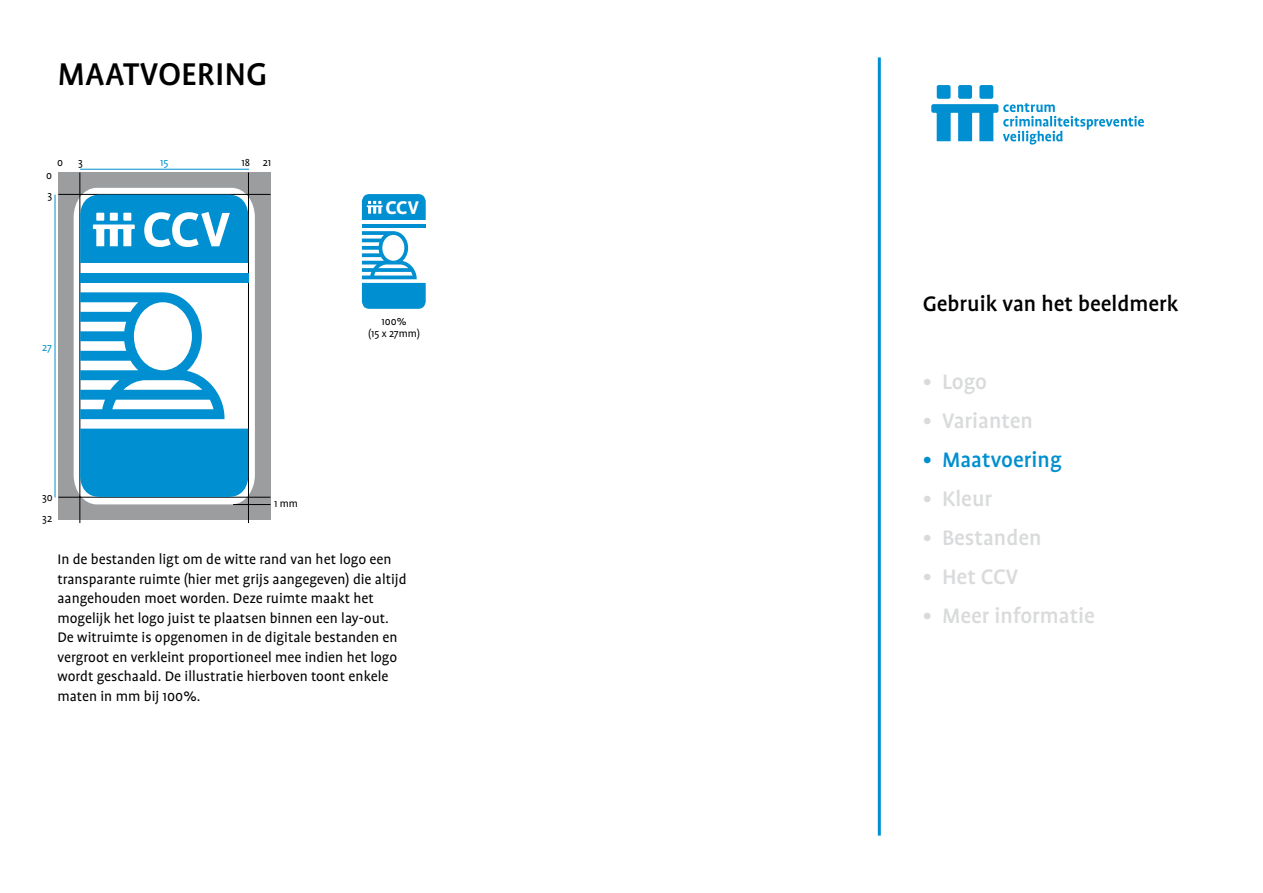
<style>
.page{position:relative;width:1263px;height:893px;background:#fff}
.page>*{position:absolute;margin:0;border:0;box-sizing:border-box;transform-origin:0 0}
.t1{font:700 55.5px "Profile";color:#fff}
.t2{font:500 36px "Profile";color:#000}
.t3{font:500 24px "Profile";color:#d9dadb}
.t4{font:500 24px "Profile";color:#000}
.t5{font:500 24px "Profile";color:#008fd0}
.t6{font:700 21px "Profile";color:#fff}
.t7{font:15.75px/19.5px "Profile";color:#000}
.t8{font:11.55px/12px "Profile";color:#000;text-align:center}
.t9{font:11.55px "Profile";color:#008fd0}
</style>
<div class="page">
<svg style="left:931px;top:85px;width:213px;height:60px"></svg>
<hr style="left:878px;top:57px;width:3px;height:779px;background:#008fd0">
<div style="left:58px;top:172px;width:212px;height:348px;background:#9c9d9f"></div>
<svg style="left:74px;top:188px;width:181px;height:316px;background:#f6f7f7"></svg>
<hr style="left:80px;top:169px;width:169px;height:1px;background:#008fd0">
<hr style="left:55px;top:195px;width:1px;height:303px;background:#008fd0">
<hr style="left:80px;top:172px;width:1px;height:351px;background:#000">
<hr style="left:248px;top:172px;width:1px;height:351px;background:#000">
<hr style="left:58px;top:194px;width:212px;height:1px;background:#000">
<hr style="left:58px;top:497px;width:212px;height:1px;background:#000">
<hr style="left:233px;top:504px;width:37px;height:1px;background:#000">
<div style="left:80px;top:429px;width:168px;height:68px;background:#008fd0"></div>
<svg style="left:80px;top:195px;width:168px;height:68px;background:#1597d3"></svg>
<svg style="left:80px;top:292px;width:144px;height:127px;background:#86c9e7"></svg>
<div style="left:80px;top:273px;width:168px;height:10px;background:#008fd0"></div>
<svg style="left:362px;top:194px;width:64px;height:26px;background:#1698d4"></svg>
<svg style="left:362px;top:231px;width:64px;height:78px"></svg>
<hr style="left:362px;top:224px;width:64px;height:4px;background:#008fd0">
<h2 class="t2" style="left:57px;top:56px;width:20px">maatvoerin</h2>
<h2 class="t2" style="left:246px;top:56px;width:23px">g</h2>
<p class="t8" style="left:241px;top:157px;width:10px">18</p>
<p class="t8" style="left:57px;top:157px;width:7px">0</p>
<p class="t8" style="left:78px;top:157px;width:6px">3</p>
<p class="t9" style="left:160px;top:157px;width:10px">15</p>
<p class="t8" style="left:263px;top:157px;width:10px">21</p>
<p class="t8" style="left:46px;top:169px;width:7px">0</p>
<p class="t8" style="left:47px;top:189px;width:6px">3</p>
<p class="t9" style="left:42px;top:342px;width:11px">27</p>
<p class="t8" style="left:42px;top:491px;width:12px">30</p>
<p class="t8" style="left:42px;top:513px;width:11px">32</p>
<h1 class="t1" style="left:142px;top:199px;width:90px">CCV</h1>
<p class="t8" style="left:274px;top:498px;width:26px">1 mm</p>
<h3 class="t6" style="left:385px;top:196px;width:35px">CCV</h3>
<p class="t8" style="left:368px;top:316px;width:53px">100%<br>(15 x 27mm)</p>
<p class="t7" style="left:57px;top:550px;width:351px">In de bestanden ligt om de witte rand van het logo een transparante ruimte (hier met grijs aangegeven) die altijd aangehouden moet worden. Deze ruimte maakt het mogelijk het logo juist te plaatsen binnen een lay-out.<br>De witruimte is opgenomen in de digitale bestanden en vergroot en verkleint proportioneel mee indien het logo wordt geschaald. De illustratie hierboven toont enkele maten in mm bij 100%.</p>
<h3 class="t4" style="left:923px;top:291px;width:257px">Gebruik van het beeldmerk</h3>
<h3 class="t3" style="left:923px;top:369px;width:66px">• Logo</h3>
<h3 class="t3" style="left:923px;top:408px;width:112px">• Varianten</h3>
<h3 class="t5" style="left:923px;top:447px;width:140px">• Maatvoering</h3>
<h3 class="t3" style="left:923px;top:486px;width:71px">• Kleur</h3>
<h3 class="t3" style="left:923px;top:525px;width:120px">• Bestanden</h3>
<h3 class="t3" style="left:923px;top:564px;width:97px">• Het CCV</h3>
<h3 class="t3" style="left:923px;top:603px;width:174px">• Meer informatie</h3>
</div>
